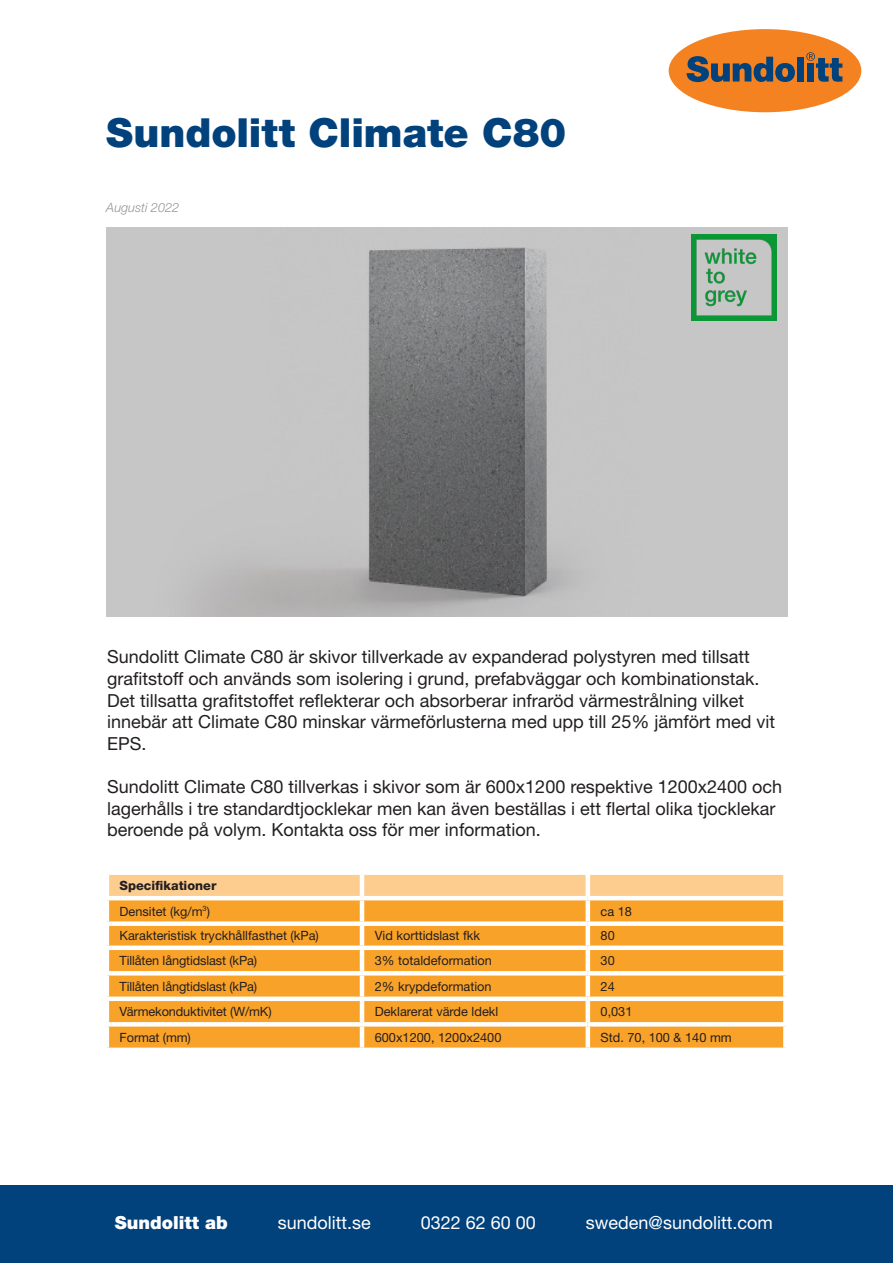
<style>
.page{position:relative;width:893px;height:1263px;background:#fff}
.page>*{position:absolute;margin:0;border:0;box-sizing:border-box;transform-origin:0 0}
.t1{font:900 40.2px "Helvetica Neue LT Std";color:#01427c}
.t2{font:18px/21.6px "Helvetica Neue LT Std";color:#231f20}
.t3{font:18px "Helvetica Neue LT Std";color:#fff}
.t4{font:900 18px "Helvetica Neue LT Std";color:#fff}
.t5{font:12.75px "Helvetica Neue LT Std";color:#231f20}
.t6{font:800 12.75px "Helvetica Neue LT Std";color:#231f20}
.t7{font:italic 300 12.75px "Helvetica Neue LT Std";color:#939598}
</style>
<div class="page">
<div style="left:0;top:1185px;width:893px;height:78px;background:#01427c"></div>
<div style="left:109px;top:875px;width:674px;height:21px;background:#fdcd90"></div>
<div style="left:109px;top:900px;width:674px;height:147px;background:#f9a229"></div>
<hr style="left:360px;top:875px;width:4px;height:21px;background:#fff">
<hr style="left:586px;top:875px;width:4px;height:21px;background:#fff">
<hr style="left:360px;top:900px;width:4px;height:21px;background:#fff">
<hr style="left:586px;top:900px;width:4px;height:21px;background:#fff">
<div style="left:105px;top:921px;width:257px;height:5px;background:#fff"></div>
<div style="left:362px;top:921px;width:226px;height:5px;background:#fff"></div>
<hr style="left:360px;top:926px;width:4px;height:19px;background:#fff">
<div style="left:588px;top:921px;width:200px;height:5px;background:#fff"></div>
<hr style="left:586px;top:926px;width:4px;height:19px;background:#fff">
<div style="left:105px;top:945px;width:257px;height:5px;background:#fff"></div>
<div style="left:362px;top:945px;width:226px;height:5px;background:#fff"></div>
<hr style="left:360px;top:950px;width:4px;height:21px;background:#fff">
<div style="left:588px;top:945px;width:200px;height:5px;background:#fff"></div>
<hr style="left:586px;top:950px;width:4px;height:21px;background:#fff">
<svg style="left:107px;top:971px;width:255px;height:4px"></svg>
<svg style="left:362px;top:971px;width:226px;height:4px"></svg>
<hr style="left:360px;top:975px;width:4px;height:21px;background:#fff">
<svg style="left:588px;top:971px;width:197px;height:4px"></svg>
<hr style="left:586px;top:975px;width:4px;height:21px;background:#fff">
<div style="left:105px;top:996px;width:257px;height:5px;background:#fff"></div>
<div style="left:362px;top:996px;width:226px;height:5px;background:#fff"></div>
<hr style="left:360px;top:1001px;width:4px;height:21px;background:#fff">
<div style="left:588px;top:996px;width:200px;height:5px;background:#fff"></div>
<hr style="left:586px;top:1001px;width:4px;height:21px;background:#fff">
<svg style="left:107px;top:1022px;width:255px;height:4px"></svg>
<svg style="left:362px;top:1022px;width:226px;height:4px"></svg>
<hr style="left:360px;top:1026px;width:4px;height:21px;background:#fff">
<svg style="left:588px;top:1022px;width:197px;height:4px"></svg>
<hr style="left:586px;top:1026px;width:4px;height:21px;background:#fff">
<img style="left:106px;top:228px;width:682px;height:389px">
<div style="left:669px;top:29px;width:192px;height:83px;background:#f58220;border-radius:50%"></div>
<svg style="left:687px;top:56px;width:108px;height:26px"></svg>
<div style="left:797px;top:57px;width:7px;height:25px;background:#01427c"></div>
<svg style="left:806px;top:52px;width:36px;height:30px"></svg>
<div style="left:663px;top:244px;width:125px;height:157px;background:#c6c6c6"></div>
<img style="left:691px;top:235px;width:86px;height:85px">
<p class="t1" style="left:106px;top:108px;width:461px">Sundolitt Climate C80</p>
<p class="t7" style="left:106px;top:200px;width:74px">Augusti 2022</p>
<p class="t2" style="left:107px;top:646px;width:669px">Sundolitt Climate C80 är skivor tillverkade av expanderad polystyren med tillsatt grafitstoff och används som isolering i grund, prefabväggar och kombinationstak.<br>Det tillsatta grafitstoffet reflekterar och absorberar infraröd värmestrålning vilket innebär att Climate C80 minskar värmeförlusterna med upp till 25% jämfört med vit EPS.</p>
<p class="t2" style="left:107px;top:776px;width:676px">Sundolitt Climate C80 tillverkas i skivor som är 600x1200 respektive 1200x2400 och lagerhålls i tre standardtjocklekar men kan även beställas i ett flertal olika tjocklekar beroende på volym. Kontakta oss för mer information.</p>
<p class="t6" style="left:120px;top:878px;width:98px">Specifikationer</p>
<p class="t5" style="left:120px;top:903px;width:92px">Densitet (kg/m<sup>3</sup>)</p>
<p class="t5" style="left:601px;top:903px;width:33px">ca 18</p>
<p class="t5" style="left:120px;top:928px;width:201px">Karakteristisk tryckhållfasthet (kPa)</p>
<p class="t5" style="left:375px;top:928px;width:107px">Vid korttidslast fkk</p>
<p class="t5" style="left:601px;top:928px;width:16px">80</p>
<p class="t5" style="left:120px;top:953px;width:139px">Tillåten långtidslast (kPa)</p>
<p class="t5" style="left:375px;top:953px;width:119px">3% totaldeformation</p>
<p class="t5" style="left:601px;top:953px;width:16px">30</p>
<p class="t5" style="left:120px;top:978px;width:139px">Tillåten långtidslast (kPa)</p>
<p class="t5" style="left:375px;top:978px;width:118px">2% krypdeformation</p>
<p class="t5" style="left:601px;top:978px;width:16px">24</p>
<p class="t5" style="left:120px;top:1004px;width:153px">Värmekonduktivitet (W/mK)</p>
<p class="t5" style="left:375px;top:1004px;width:125px">Deklarerat värde ldekl</p>
<p class="t5" style="left:601px;top:1004px;width:33px">0,031</p>
<p class="t5" style="left:120px;top:1029px;width:73px">Format (mm)</p>
<p class="t5" style="left:375px;top:1029px;width:128px">600x1200, 1200x2400</p>
<p class="t5" style="left:601px;top:1029px;width:133px">Std. 70, 100 &amp; 140 mm</p>
<p class="t4" style="left:115px;top:1211px;width:115px">Sundolitt ab</p>
<p class="t3" style="left:278px;top:1211px;width:95px">sundolitt.se</p>
<p class="t3" style="left:421px;top:1211px;width:117px">0322 62 60 00</p>
<p class="t3" style="left:586px;top:1211px;width:188px">sweden@sundolitt.com</p>
</div>
